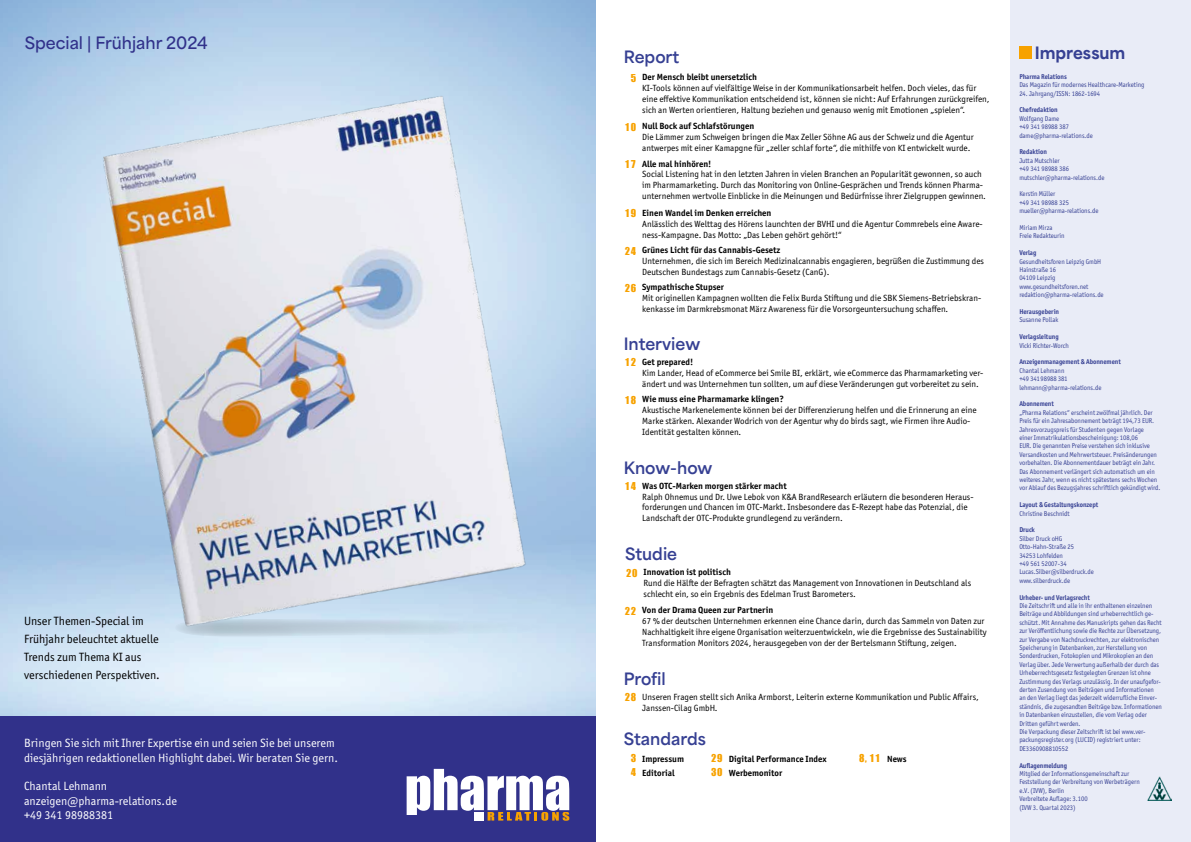
<style>
.page{position:relative;width:1191px;height:842px;background:#fff}
.page>*{position:absolute;margin:0;border:0;box-sizing:border-box;transform-origin:0 0}
.t1{font:700 16px "Area Normal";color:#364093}
.t2{font:600 16px "Area Normal";color:#31318a}
.t3{font:800 16px "Area Normal";letter-spacing:-.005em;color:#364093}
.t4{font:12px/14.4px "Officina Sans ITC Pro";color:#fff}
.t5{font:12px/18px "Officina Sans ITC Pro";color:#000}
.t6{font:10px/14px "Impact";letter-spacing:.05em;color:#f7a200}
.t7{font:9px/10.8px "Officina Sans ITC Pro";color:#000}
.t8{font:700 9px/14px "Officina Sans ITC Pro";color:#000}
.t9{font:7px/8.4px "Officina Sans ITC Pro";letter-spacing:-.005em;color:#364093;scale:.94 1}
.t10{font:700 7px "Officina Sans ITC Pro";letter-spacing:-.005em;color:#364093;scale:.94 1}
.s1{font-family:"Impact";font-size:10px;color:#f7a200}
.s2{font-weight:700}
.s3{font-family:"Officina Sans ITC Pro";font-weight:700;font-size:9px;color:#000}
</style>
<div class="page">
<div style="left:1011px;top:0;width:180px;height:842px;background:#e9ecf7"></div>
<div style="left:1019px;top:47px;width:12px;height:12px;background:#f7a200"></div>
<img style="left:1147px;top:776px;width:24px;height:24px">
<svg style="left:0;top:0;width:595px;height:716px;background:#aecce8"></svg>
<img style="left:40px;top:11px;width:556px;height:744px">
<div style="left:0;top:716px;width:595px;height:126px;background:#31318a"></div>
<svg style="left:406px;top:769px;width:163px;height:51px"></svg>
<div style="left:474px;top:812px;width:10px;height:8px;background:#fff"></div>
<h1 class="t2" style="left:25px;top:29px;width:184px">Special | Frühjahr 2024</h1>
<h2 class="t5" style="left:24px;top:612px;width:137px">Unser Themen-Special im<br>Frühjahr beleuchtet aktuelle<br>Trends zum Thema KI aus verschiedenen Perspektiven.</h2>
<h2 class="t4" style="left:24px;top:736px;width:315px">Bringen Sie sich mit Ihrer Expertise ein und seien Sie bei unserem diesjährigen redaktionellen Highlight dabei. Wir beraten Sie gern.</h2>
<h2 class="t4" style="left:24px;top:779px;width:154px">Chantal Lehmann anzeigen@pharma-relations.de +49 341 98988381</h2>
<h1 class="t1" style="left:624px;top:42px;width:57px">Report</h1>
<p class="t7" style="left:642px;top:72px;width:349px;text-indent:-12px"><span class="s1">5</span> <span class="s2">Der Mensch bleibt unersetzlich<br></span>KI-Tools können auf vielfältige Weise in der Kommunikationsarbeit helfen. Doch vieles, das für eine effektive Kommunikation entscheidend ist, können sie nicht: Auf Erfahrungen zurückgreifen, sich an Werten orientieren, Haltung beziehen und genauso wenig mit Emotionen „spielen“.</p>
<p class="t7" style="left:642px;top:121px;width:333px;text-indent:-17px"><span class="s1">10</span> <span class="s2">Null Bock auf Schlafstörungen<br></span>Die Lämmer zum Schweigen bringen die Max Zeller Söhne AG aus der Schweiz und die Agentur antwerpes mit einer Kamapgne für „zeller schlaf forte“, die mithilfe von KI entwickelt wurde.</p>
<p class="t7" style="left:642px;top:158px;width:345px;text-indent:-17px"><span class="s1">17</span> <span class="s2">Alle mal hinhören!<br></span>Social Listening hat in den letzten Jahren in vielen Branchen an Popularität gewonnen, so auch im Pharmamarketing. Durch das Monitoring von Online-Gesprächen und Trends können Pharma&shy;unternehmen wertvolle Einblicke in die Meinungen und Bedürfnisse ihrer Zielgruppen gewinnen.</p>
<p class="t7" style="left:642px;top:207px;width:342px;text-indent:-17px"><span class="s1">19</span> <span class="s2">Einen Wandel im Denken erreichen<br></span>Anlässlich des Welttag des Hörens launchten der BVHI und die Agentur Commrebels eine Aware&shy;ness-Kampagne. Das Motto: „Das Leben gehört gehört!“</p>
<p class="t7" style="left:642px;top:245px;width:343px;text-indent:-17px"><span class="s1">24</span> <span class="s2">Grünes Licht für das Cannabis-Gesetz<br></span>Unternehmen, die sich im Bereich Medizinalcannabis engagieren, begrüßen die Zustimmung des<br>Deutschen Bundestags zum Cannabis-Gesetz (CanG).</p>
<p class="t7" style="left:642px;top:282px;width:340px;text-indent:-17px"><span class="s1">26</span> <span class="s2">Sympathische Stupser<br></span>Mit originellen Kampagnen wollten die Felix Burda Stiftung und die SBK Siemens-Betriebskran&shy;kenkasse im Darmkrebsmonat März Awareness für die Vorsorgeuntersuchung schaffen.</p>
<h1 class="t1" style="left:624px;top:329px;width:78px">Interview</h1>
<p class="t7" style="left:642px;top:356px;width:342px;text-indent:-17px"><span class="s1">12</span> <span class="s2">Get prepared!<br></span>Kim Lander, Head of eCommerce bei Smile BI, erklärt, wie eCommerce das Pharmamarketing ver&shy;ändert und was Unternehmen tun sollten, um auf diese Veränderungen gut vorbereitet zu sein.</p>
<p class="t7" style="left:642px;top:394px;width:336px;text-indent:-17px"><span class="s1">18</span> <span class="s2">Wie muss eine Pharmamarke klingen?<br></span>Akustische Markenelemente können bei der Differenzierung helfen und die Erinnerung an eine Marke stärken. Alexander Wodrich von der Agentur why do birds sagt, wie Firmen ihre Audio-Identität gestalten können.</p>
<h1 class="t1" style="left:624px;top:453px;width:90px">Know-how</h1>
<p class="t7" style="left:642px;top:480px;width:333px;text-indent:-17px"><span class="s1">14</span> <span class="s2">Was OTC-Marken morgen stärker macht<br></span>Ralph Ohnemus und Dr. Uwe Lebok von K&amp;A BrandResearch erläutern die besonderen Heraus&shy;forderungen und Chancen im OTC-Markt. Insbesondere das E-Rezept habe das Potenzial, die Landschaft der OTC-Produkte grundlegend zu verändern.</p>
<h1 class="t1" style="left:625px;top:540px;width:54px">Studie</h1>
<p class="t7" style="left:643px;top:567px;width:329px;text-indent:-17px"><span class="s1">20</span> <span class="s2">Innovation ist politisch<br></span>Rund die Hälfte der Befragten schätzt das Management von Innovationen in Deutschland als schlecht ein, so ein Ergebnis des Edelman Trust Barometers.</p>
<p class="t7" style="left:642px;top:605px;width:346px;text-indent:-17px"><span class="s1">22</span> <span class="s2">Von der Drama Queen zur Partnerin<br></span>67 % der deutschen Unternehmen erkennen eine Chance darin, durch das Sammeln von Daten zur Nachhaltigkeit ihre eigene Organisation weiterzuentwickeln, wie die Ergebnisse des Sustainability Transformation Monitors 2024, herausgegeben von der der Bertelsmann Stiftung, zeigen.</p>
<h1 class="t1" style="left:624px;top:664px;width:44px">Profil</h1>
<p class="t7" style="left:642px;top:691px;width:338px">Unseren Fragen stellt sich Anika Armborst, Leiterin externe Kommunikation und Public Affairs,<br>Janssen-Cilag GmbH.</p>
<p class="t6" style="left:625px;top:690px;width:13px">28</p>
<h1 class="t1" style="left:624px;top:724px;width:84px">Standards</h1>
<p class="t8" style="left:642px;top:752px;width:43px">Impressum<br>Editorial</p>
<p class="t6" style="left:711px;top:751px;width:13px">29<br>30</p>
<p class="t8" style="left:729px;top:752px;width:99px">Digital Performance Index<br>Werbemonitor</p>
<p class="t6" style="left:859px;top:751px;width:49px">8, 11 <span class="s3">News</span></p>
<p class="t6" style="left:631px;top:751px;width:7px">3<br>4</p>
<h1 class="t3" style="left:1035px;top:38px;width:92px">Impressum</h1>
<p class="t10" style="left:1019px;top:72px;width:52px">Pharma Relations</p>
<p class="t9" style="left:1019px;top:81px;width:134px">Das Magazin für modernes Healthcare-Marketing</p>
<p class="t9" style="left:1019px;top:89px;width:87px">24. Jahrgang/ISSN: 1862-1694</p>
<p class="t10" style="left:1019px;top:106px;width:42px">Chefredaktion</p>
<p class="t9" style="left:1019px;top:114px;width:80px">Wolfgang Dame<br>+49 341 98988 387 dame@pharma-relations.de</p>
<p class="t10" style="left:1019px;top:148px;width:31px">Redaktion</p>
<p class="t9" style="left:1019px;top:156px;width:92px">Jutta Mutschler<br>+49 341 98988 386 mutschler@pharma-relations.de</p>
<p class="t9" style="left:1019px;top:190px;width:86px">Kerstin Müller<br>+49 341 98988 325 mueller@pharma-relations.de</p>
<p class="t9" style="left:1019px;top:223px;width:50px">Miriam Mirza<br>Freie Redakteurin</p>
<p class="t10" style="left:1019px;top:248px;width:20px">Verlag</p>
<p class="t9" style="left:1019px;top:257px;width:91px">Gesundheitsforen Leipzig GmbH<br>Hainstraße 16<br>04109 Leipzig www.gesundheitsforen.net redaktion@pharma-relations.de</p>
<p class="t10" style="left:1019px;top:307px;width:44px">Herausgeberin</p>
<p class="t9" style="left:1019px;top:316px;width:43px">Susanne Pollak</p>
<p class="t10" style="left:1019px;top:332px;width:43px">Verlagsleitung</p>
<p class="t9" style="left:1019px;top:341px;width:54px">Vicki Richter-Worch</p>
<p class="t10" style="left:1019px;top:358px;width:109px">Anzeigenmanagement &amp; Abonnement</p>
<p class="t9" style="left:1019px;top:366px;width:89px">Chantal Lehmann<br>+49 341 98988 381 lehmann@pharma-relations.de</p>
<p class="t10" style="left:1019px;top:400px;width:38px">Abonnement</p>
<p class="t9" style="left:1019px;top:408px;width:151px">„Pharma Relations“ erscheint zwölfmal jährlich. Der Preis für ein Jahresabonnement beträgt 194,73 EUR.<br>Jahresvorzugspreis für Studenten gegen Vorlage<br>einer Immatrikulationsbescheinigung: 108,06<br>EUR. Die genannten Preise verstehen sich inklusive Versandkosten und Mehrwertsteuer. Preisänderungen vorbehalten. Die Abonnementdauer beträgt ein Jahr.<br>Das Abonnement verlängert sich automatisch um ein weiteres Jahr, wenn es nicht spätestens sechs Wochen vor Ablauf des Bezugsjahres schriftlich gekündigt wird.</p>
<p class="t10" style="left:1019px;top:500px;width:85px">Layout &amp; Gestaltungskonzept</p>
<p class="t9" style="left:1019px;top:509px;width:55px">Christine Beschnidt</p>
<p class="t10" style="left:1019px;top:526px;width:18px">Druck</p>
<p class="t9" style="left:1019px;top:534px;width:81px">Silber Druck oHG<br>Otto-Hahn-Straße 25<br>34253 Lohfelden<br>+49 561 52007-34<br>Lucas.Silber@silberdruck.de www.silberdruck.de</p>
<p class="t10" style="left:1019px;top:593px;width:77px">Urheber- und Verlagsrecht</p>
<p class="t9" style="left:1019px;top:601px;width:153px">Die Zeitschrift und alle in ihr enthaltenen einzelnen Beiträge und Abbildungen sind urheberrechtlich ge&shy;schützt. Mit Annahme des Manuskripts gehen das Recht zur Veröffentlichung sowie die Rechte zur Übersetzung, zur Vergabe von Nachdruckrechten, zur elektronischen Speicherung in Datenbanken, zur Herstellung von Sonderdrucken, Fotokopien und Mikrokopien an den Verlag über. Jede Verwertung außerhalb der durch das Urheberrechtsgesetz festgelegten Grenzen ist ohne Zustimmung des Verlags unzulässig. In der unaufgefor&shy;derten Zusendung von Beiträgen und Informationen an den Verlag liegt das jederzeit widerrufliche Einver&shy;ständnis, die zugesandten Beiträge bzw. Informationen in Datenbanken einzustellen, die vom Verlag oder Dritten geführt werden.<br>Die Verpackung dieser Zeitschrift ist bei www.ver&shy;packungsregister.org (LUCID) registriert unter:<br>DE3360908810552</p>
<p class="t10" style="left:1019px;top:761px;width:52px">Auflagenmeldung</p>
<p class="t9" style="left:1019px;top:769px;width:130px">Mitglied der Informationsgemeinschaft zur<br>Feststellung der Verbreitung von Werbeträgern e.V. (IVW), Berlin<br>Verbreitete Auflage: 3.100<br>(IVW 3. Quartal 2023)</p>
</div>
